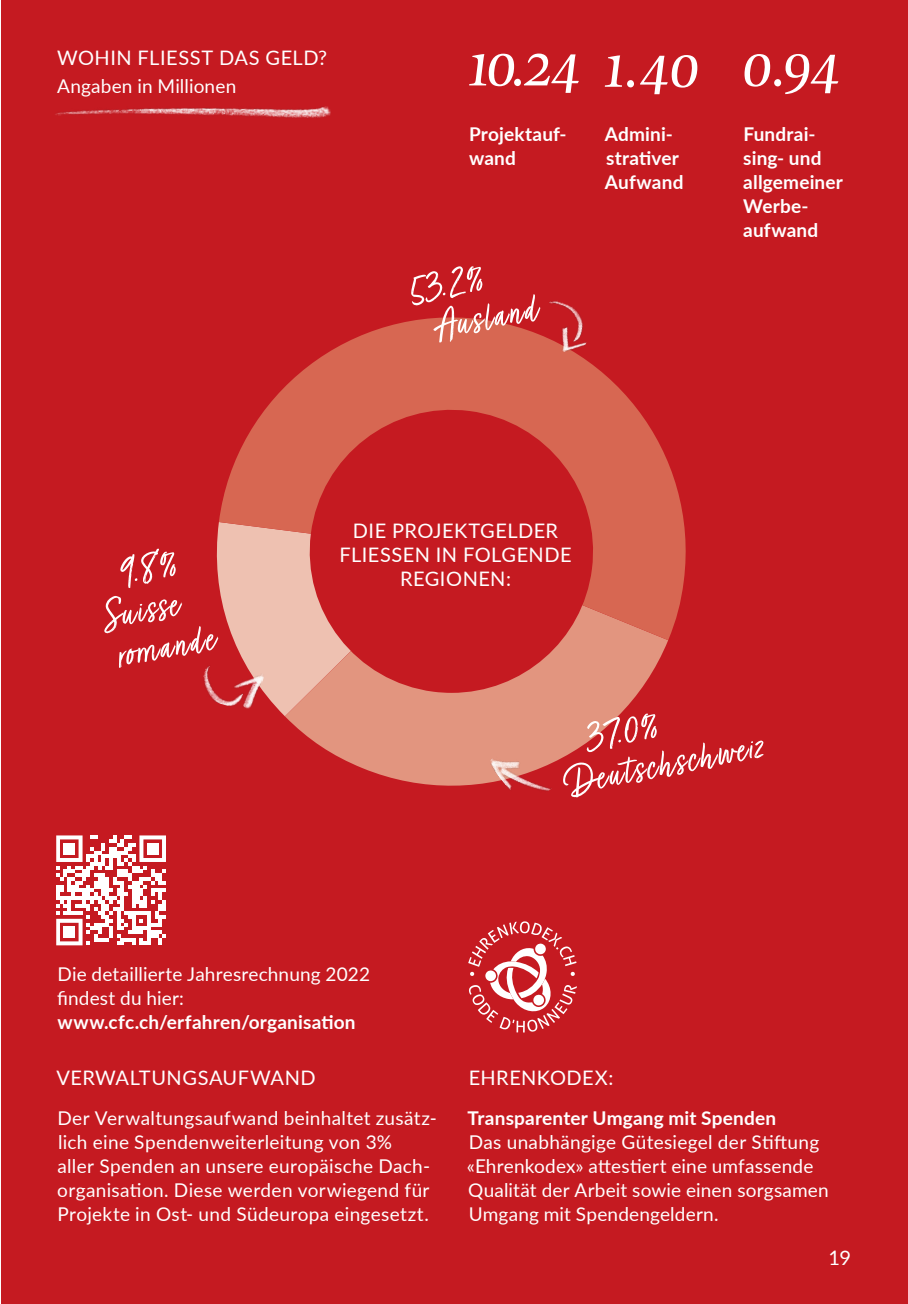
<style>
.page{position:relative;width:908px;height:1304px;background:#fff}
.page>*{position:absolute;margin:0;border:0;box-sizing:border-box;transform-origin:0 0}
.t1{font:italic 66px "Geller Headline";letter-spacing:-.005em;color:#fff}
.t2{font:46px/40.4px "Turbinado Light Pro";color:#fff}
.t3{font:20px/24px "Lato";letter-spacing:.025em;color:#fff;text-align:center}
.t4{font:19px/24px "Lato";letter-spacing:.015em;color:#fff}
.t5{font:700 19px/24px "Lato";letter-spacing:.01em;color:#fff}
</style>
<div class="page">
<div style="left:1px;top:0;width:906px;height:1304px;background:#c51a21"></div>
<svg style="left:216px;top:522px;width:69px;height:194px"></svg>
<svg style="left:285px;top:640px;width:383px;height:149px;fill:#e2957f"></svg>
<svg style="left:219px;top:317px;width:467px;height:323px"></svg>
<svg style="left:468px;top:921px;width:108px;height:111px"></svg>
<svg style="left:56px;top:835px;width:110px;height:110px"></svg>
<div style="left:64px;top:843px;width:11px;height:11px;background:#fff"></div>
<div style="left:147px;top:843px;width:11px;height:11px;background:#fff"></div>
<div style="left:64px;top:926px;width:11px;height:12px;background:#fff"></div>
<img style="left:55px;top:106px;width:276px;height:12px">
<img style="left:534px;top:301px;width:62px;height:57px">
<img style="left:203px;top:658px;width:61px;height:55px">
<img style="left:487px;top:741px;width:64px;height:50px">
<p class="t3" style="left:57px;top:45px;width:271px">WOHIN FLIESST DAS GELD?</p>
<p class="t4" style="left:57px;top:74px;width:180px">Angaben in Millionen</p>
<h1 class="t1" style="left:468px;top:21px;width:373px">10.24 1.40 0.94</h1>
<p class="t5" style="left:469px;top:122px;width:99px">Projektauf&shy;wand</p>
<p class="t5" style="left:604px;top:122px;width:80px">Admini&shy;strativer<br>Aufwand</p>
<p class="t5" style="left:742px;top:122px;width:101px">Fundrai&shy;sing- und allgemeiner<br>Werbe&shy;aufwand</p>
<h2 class="t2" style="left:422px;top:271px;width:106px;text-indent:-18px;rotate:-11deg">53.2%<br>Ausland</h2>
<h2 class="t2" style="left:90px;top:562px;width:109px;text-indent:26px;rotate:-11deg">9.8%<br>Suisse romande</h2>
<p class="t3" style="left:339px;top:518px;width:234px">DIE PROJEKTGELDER<br>FLIESSEN IN FOLGENDE<br>REGIONEN:</p>
<h2 class="t2" style="left:554px;top:727px;width:202px;text-indent:28px;rotate:-11deg">37.0%<br>Deutschschweiz</h2>
<p class="t4" style="left:57px;top:962px;width:314px">Die detaillierte Jahresrechnung 2022 findest du hier:</p>
<p class="t5" style="left:58px;top:1010px;width:299px">www.cfc.ch/erfahren/organisation</p>
<p class="t3" style="left:56px;top:1065px;width:260px">VERWALTUNGSAUFWAND</p>
<p class="t4" style="left:57px;top:1106px;width:381px">Der Verwaltungsaufwand beinhaltet zusätz&shy;lich eine Spendenweiterleitung von 3%<br>aller Spenden an unsere europäische Dach&shy;organisation. Diese werden vorwiegend für Projekte in Ost- und Südeuropa eingesetzt.</p>
<p class="t3" style="left:468px;top:1065px;width:146px">EHRENKODEX:</p>
<p class="t5" style="left:467px;top:1106px;width:310px">Transparenter Umgang mit Spenden</p>
<p class="t4" style="left:466px;top:1130px;width:363px">Das unabhängige Gütesiegel der Stiftung «Ehrenkodex» attestiert eine umfassende Qualität der Arbeit sowie einen sorgsamen Umgang mit Spendengeldern.</p>
<p class="t3" style="left:828px;top:1245px;width:24px">19</p>
</div>
